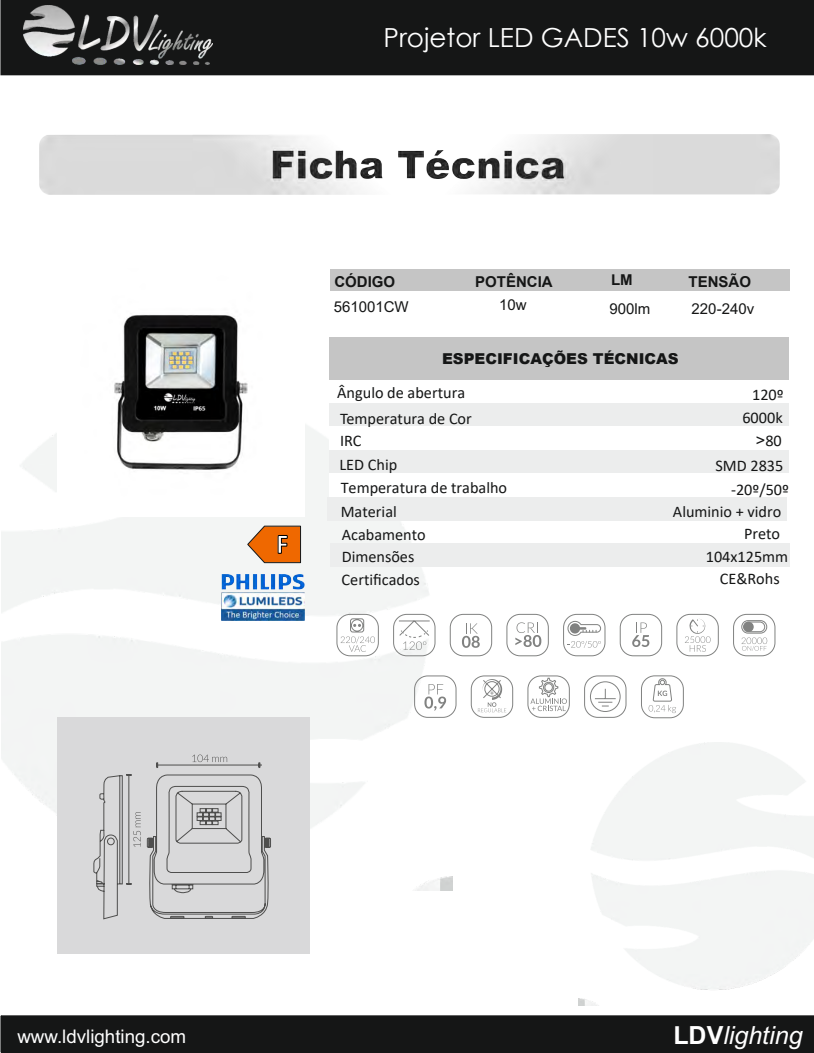
<style>
.page{position:relative;width:814px;height:1053px;background:#fff}
.page>*{position:absolute;margin:0;border:0;box-sizing:border-box;transform-origin:0 0}
.t1{font:700 28.12px "Calibri";color:#fff;scale:.92 1}
.t2{font:26.25px "Century Gothic";color:#fff}
.t3{font:italic 25px "Arial";color:#fff}
.t4{font:18.75px "Arial";color:#fff}
.t5{font:16.25px/25.8px "Calibri";color:#151616}
.t6{font:15px "Arial";color:#151616}
.t7{font:900 15px "Arial";color:#151616}
.t8{font:700 15px "Arial";color:#151616}
.t9{font:700 15px "Arial";color:#151616}
.s1{font-family:"Arial"}
.s2{font-weight:700;font-style:normal}
</style>
<div class="page">
<img style="left:2px;top:498px;width:450px;height:123px">
<svg style="left:1px;top:75px;width:813px;height:423px"></svg>
<div style="left:304px;top:119px;width:488px;height:60px;background:#fff;border:1px solid #d9d9da;border-radius:11px"></div>
<div style="left:52px;top:119px;width:516px;height:60px;background:#fff;border:1px solid #d9d9da;border-radius:11px"></div>
<div style="left:330px;top:269px;width:459px;height:22px;background:#c5c5c5"></div>
<div style="left:330px;top:337px;width:459px;height:42px;background:#c5c5c5"></div>
<div style="left:329px;top:380px;width:459px;height:23px;background:#fff"></div>
<div style="left:330px;top:403px;width:459px;height:23px;background:#eceded"></div>
<div style="left:330px;top:449px;width:459px;height:23px;background:#eceded"></div>
<div style="left:328px;top:497px;width:459px;height:24px;background:#eceded"></div>
<div style="left:330px;top:543px;width:459px;height:24px;background:#eceded"></div>
<div style="left:330px;top:473px;width:459px;height:23px;background:#fff"></div>
<div style="left:330px;top:426px;width:459px;height:24px;background:#fff"></div>
<div style="left:0;top:0;width:814px;height:75px;background:#151616"></div>
<img style="left:23px;top:5px;width:189px;height:60px">
<div style="left:1px;top:1015px;width:813px;height:37px;background:#151616"></div>
<div style="left:57px;top:717px;width:252px;height:237px;background:#d9d9da"></div>
<img style="left:57px;top:268px;width:247px;height:248px">
<img style="left:39px;top:134px;width:740px;height:61px">
<img style="left:222px;top:574px;width:82px;height:47px">
<svg style="left:147px;top:774px;width:124px;height:145px"></svg>
<hr style="left:157px;top:764px;width:105px;height:1px;background:#4e4e4d">
<svg style="left:192px;top:754px;width:35px;height:8px"></svg>
<svg style="left:93px;top:774px;width:48px;height:145px"></svg>
<div style="left:107px;top:837px;width:8px;height:8px;border:1px solid #4e4e4d;border-radius:50%"></div>
<svg style="left:247px;top:525px;width:54px;height:38px;background:#d8772d"></svg>
<svg style="left:393px;top:614px;width:42px;height:42px"></svg>
<svg style="left:515px;top:622px;width:26px;height:25px"></svg>
<div style="left:507px;top:614px;width:41px;height:42px;border:1px solid #818281;border-radius:13px"></div>
<svg style="left:336px;top:614px;width:43px;height:42px"></svg>
<svg style="left:462px;top:623px;width:18px;height:24px"></svg>
<div style="left:450px;top:614px;width:42px;height:42px;border:1px solid #818281;border-radius:13px"></div>
<svg style="left:563px;top:614px;width:42px;height:42px"></svg>
<svg style="left:632px;top:622px;width:17px;height:25px"></svg>
<div style="left:620px;top:614px;width:42px;height:42px;border:1px solid #818281;border-radius:13px"></div>
<div style="left:676px;top:614px;width:42px;height:42px;border:1px solid #818281;border-radius:13px"></div>
<svg style="left:685px;top:619px;width:25px;height:32px"></svg>
<div style="left:733px;top:614px;width:42px;height:42px;border:1px solid #818281;border-radius:13px"></div>
<svg style="left:741px;top:620px;width:26px;height:31px"></svg>
<div style="left:743px;top:621px;width:10px;height:11px;background:#818281;border-radius:50%"></div>
<svg style="left:424px;top:684px;width:22px;height:26px"></svg>
<div style="left:414px;top:675px;width:42px;height:42px;border:1px solid #818281;border-radius:13px"></div>
<svg style="left:478px;top:679px;width:28px;height:33px"></svg>
<div style="left:471px;top:675px;width:42px;height:42px;border:1px solid #818281;border-radius:13px"></div>
<svg style="left:527px;top:675px;width:43px;height:42px"></svg>
<svg style="left:584px;top:675px;width:42px;height:42px"></svg>
<svg style="left:641px;top:675px;width:43px;height:43px"></svg>
<h2 class="t2" style="left:383px;top:19px;width:385px">Projetor LED GADES 10w 6000k</h2>
<p class="t8" style="left:334px;top:271px;width:62px">CÓDIGO</p>
<p class="t8" style="left:475px;top:271px;width:79px">POTÊNCIA</p>
<p class="t9" style="left:611px;top:274px;width:23px">LM</p>
<p class="t8" style="left:688px;top:271px;width:64px">TENSÃO</p>
<p class="t6" style="left:334px;top:296px;width:77px">561001CW</p>
<p class="t6" style="left:499px;top:299px;width:29px">10w</p>
<p class="t6" style="left:609px;top:298px;width:42px">900lm</p>
<p class="t6" style="left:691px;top:298px;width:64px">220-240v</p>
<h1 class="t1" style="left:276px;top:524px;width:14px">F</h1>
<p class="t7" style="left:442px;top:347px;width:238px">ESPECIFICAÇÕES TÉCNICAS</p>
<p class="t5" style="left:337px;top:379px;width:136px">Ângulo de abertura<br>Temperatura de Cor</p>
<p class="t5" style="left:340px;top:427px;width:23px">IRC</p>
<p class="t5" style="left:341px;top:474px;width:168px">Temperatura de trabalho</p>
<p class="t5" style="left:752px;top:381px;width:33px">120º</p>
<p class="t5" style="left:742px;top:404px;width:42px">6000k</p>
<p class="t5" style="left:756px;top:428px;width:27px"><span class="s1">&gt;</span>80</p>
<p class="t5" style="left:731px;top:476px;width:59px">-20º/50º</p>
<p class="t5" style="left:339px;top:451px;width:59px">LED Chip</p>
<p class="t5" style="left:341px;top:499px;width:86px;line-height:23.1px">Material<br>Acabamento</p>
<p class="t5" style="left:673px;top:500px;width:110px;line-height:22px;text-align:right">Aluminio + vidro<br>Preto</p>
<p class="t5" style="left:715px;top:452px;width:69px">SMD 2835</p>
<p class="t5" style="left:342px;top:543px;width:74px">Dimensões</p>
<p class="t5" style="left:706px;top:543px;width:84px">104x125mm</p>
<p class="t5" style="left:342px;top:566px;width:80px">Certificados</p>
<p class="t5" style="left:720px;top:565px;width:61px">CE&amp;Rohs</p>
<p class="t4" style="left:17px;top:1028px;width:170px">www.ldvlighting.com</p>
<h3 class="t3" style="left:673px;top:1026px;width:131px"><span class="s2">LDV</span>lighting</h3>
</div>
